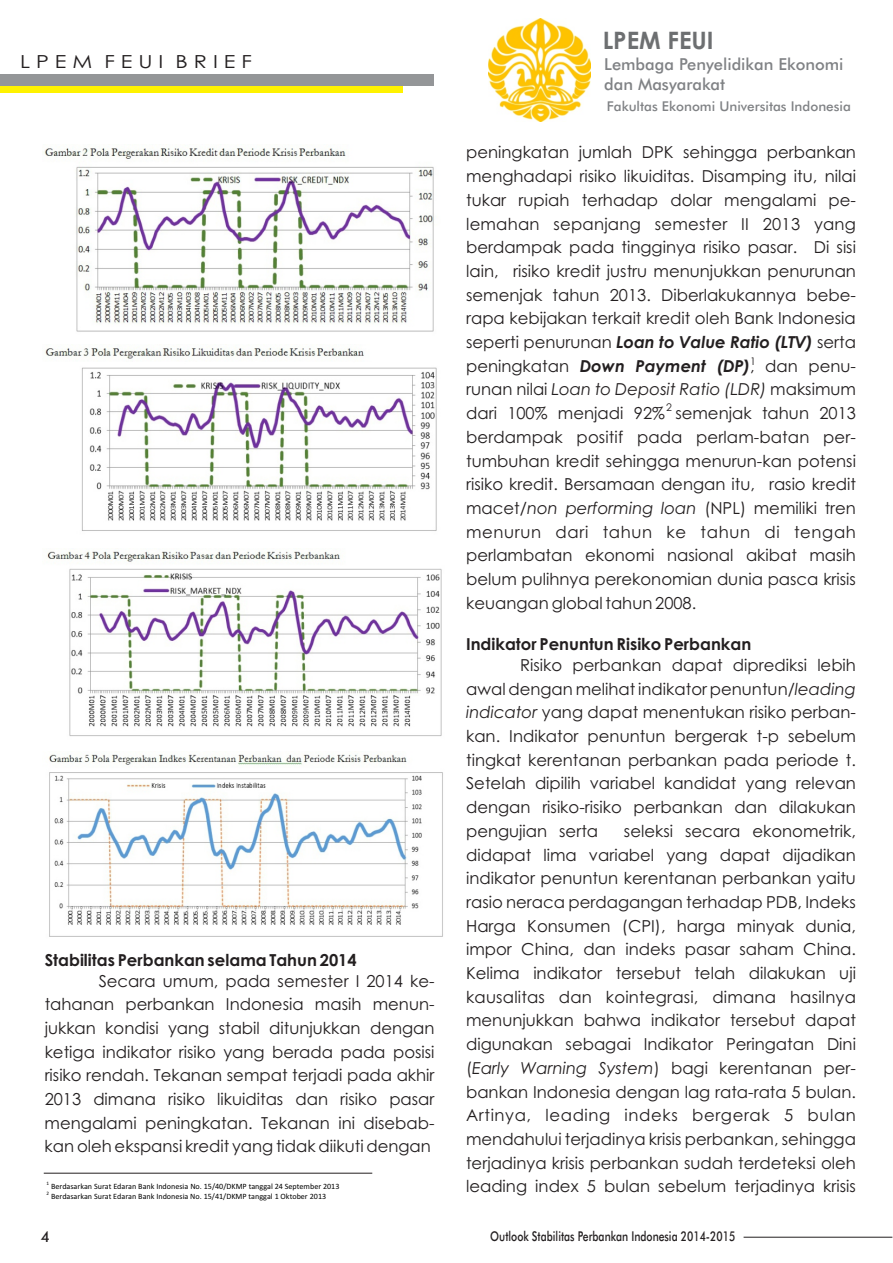
<style>
.page{position:relative;width:893px;height:1263px;background:#fff}
.page>*{position:absolute;margin:0;border:0;box-sizing:border-box;transform-origin:0 0}
.t1{font:700 24px "Century Gothic";color:#6d6f71}
.t2{font:18px "Century Gothic";color:#231f20;scale:1.2 1}
.t3{font:16.5px/23.7px "Century Gothic";color:#231f20;text-align:justify}
.t4{font:700 16.5px "Century Gothic";color:#231f20}
.t5{font:500 16.5px/19.8px "Futura BT";color:#808285}
.t6{font:16.5px "Century Gothic";letter-spacing:.035em;color:#231f20}
.t7{font:500 15px "Futura BT";color:#231f20}
.t8{font:500 13.5px "Futura BT";color:#231f20;scale:.77 1}
.t9{font:500 13.5px "Futura BT";color:#808285}
.t10{font:10.5px "Century Gothic";color:#231f20}
.t11{font:8.1px "Calibri";color:#000}
.t12{font:5.1px "Calibri";color:#000}
.s1{font-weight:700;font-style:italic}
.s2{font-style:italic}
</style>
<div class="page">
<div style="left:0;top:75px;width:434px;height:11px;background:#949698"></div>
<div style="left:1px;top:86px;width:402px;height:7px;background:#fff200"></div>
<img style="left:488px;top:18px;width:103px;height:103px">
<hr style="left:744px;top:1237px;width:148px;height:1px;background:#231f20">
<img style="left:44px;top:144px;width:390px;height:188px">
<img style="left:45px;top:348px;width:392px;height:183px">
<img style="left:47px;top:551px;width:395px;height:185px">
<img style="left:48px;top:754px;width:395px;height:183px">
<hr style="left:44px;top:1173px;width:328px;height:1px;background:#231f20">
<p class="t2" style="left:20px;top:55px;width:195px">L P E M F E U I B R I E F</p>
<p class="t4" style="left:45px;top:953px;width:314px">Stabilitas Perbankan selama Tahun 2014</p>
<p class="t3" style="left:99px;top:970px;width:337px">Secara umum, pada semester I 2014 ke-</p>
<p class="t3" style="left:45px;top:994px;width:391px">tahanan perbankan Indonesia masih menun-</p>
<p class="t3" style="left:45px;top:1018px;width:391px">jukkan kondisi yang stabil ditunjukkan dengan</p>
<p class="t3" style="left:45px;top:1041px;width:391px">ketiga indikator risiko yang berada pada posisi</p>
<p class="t3" style="left:45px;top:1065px;width:391px">risiko rendah. Tekanan sempat terjadi pada akhir</p>
<p class="t3" style="left:45px;top:1089px;width:391px">2013 dimana risiko likuiditas dan risiko pasar mengalami</p>
<p class="t3" style="left:145px;top:1112px;width:291px">peningkatan. Tekanan ini disebab-</p>
<p class="t3" style="left:45px;top:1136px;width:388px">kan oleh ekspansi kredit yang tidak diikuti dengan</p>
<p class="t12" style="left:47px;top:1181px;width:4px">1</p>
<p class="t11" style="left:51px;top:1183px;width:290px">Berdasarkan Surat Edaran Bank Indonesia No. 15/40/DKMP tanggal 24 September 2013</p>
<p class="t12" style="left:47px;top:1191px;width:4px">2</p>
<p class="t11" style="left:51px;top:1193px;width:277px">Berdasarkan Surat Edaran Bank Indonesia No. 15/41/DKMP tanggal 1 Oktober 2013</p>
<p class="t7" style="left:41px;top:1230px;width:11px">4</p>
<h1 class="t1" style="left:603px;top:31px;width:112px">LPEM FEUI</h1>
<p class="t5" style="left:604px;top:56px;width:241px">Lembaga Penyelidikan Ekonomi dan Masyarakat</p>
<p class="t9" style="left:607px;top:100px;width:246px">Fakultas Ekonomi Universitas Indonesia</p>
<p class="t3" style="left:466px;top:142px;width:391px">peningkatan jumlah DPK sehingga perbankan menghadapi risiko likuiditas. Disamping itu, nilai tukar rupiah terhadap dolar mengalami pe&shy;lemahan sepanjang semester II 2013 yang berdampak pada tingginya risiko pasar. Di sisi lain, risiko kredit justru menunjukkan penurunan semenjak tahun 2013. Diberlakukannya bebe&shy;rapa kebijakan terkait kredit oleh Bank Indonesia seperti penurunan <span class="s1">Loan to Value Ratio (LTV)</span> serta peningkatan <span class="s1">Down Payment (DP)</span>, dan penu&shy;runan nilai <span class="s2">Loan to Deposit Ratio (LDR)</span> maksimum dari 100% menjadi 92% semenjak tahun 2013 berdampak positif pada perlam-batan per&shy;tumbuhan kredit sehingga menurun-kan potensi risiko kredit. Bersamaan dengan itu, rasio kredit macet/<span class="s2">non performing loan</span> (NPL) memiliki tren menurun dari tahun ke tahun di tengah perlambatan ekonomi nasional akibat masih belum pulihnya perekonomian dunia pasca krisis keuangan global tahun 2008.</p>
<p class="t4" style="left:466px;top:638px;width:287px">Indikator Penuntun Risiko Perbankan</p>
<p class="t3" style="left:466px;top:655px;width:391px;text-indent:54px">Risiko perbankan dapat diprediksi lebih awal dengan melihat indikator penuntun/<span class="s2">leading indicator</span> yang dapat menentukan risiko perban&shy;kan. Indikator penuntun bergerak t-p sebelum tingkat kerentanan perbankan pada periode t.<br>Setelah dipilih variabel kandidat yang relevan dengan risiko-risiko perbankan dan dilakukan pengujian serta</p>
<p class="t10" style="left:750px;top:357px;width:7px">1</p>
<p class="t10" style="left:666px;top:403px;width:7px">2</p>
<p class="t3" style="left:466px;top:820px;width:391px;text-indent:158px">seleksi secara ekonometrik, didapat lima variabel yang dapat dijadikan indikator penuntun kerentanan perbankan yaitu rasio neraca perdagangan terhadap PDB, Indeks Harga Konsumen (CPI), harga minyak dunia, impor China, dan indeks pasar saham China.</p>
<p class="t3" style="left:466px;top:963px;width:391px">Kelima indikator tersebut telah dilakukan uji</p>
<p class="t3" style="left:466px;top:986px;width:391px">kausalitas dan kointegrasi, dimana hasilnya</p>
<p class="t3" style="left:466px;top:1010px;width:391px">menunjukkan bahwa indikator tersebut dapat</p>
<p class="t3" style="left:466px;top:1034px;width:391px">digunakan sebagai Indikator Peringatan Dini</p>
<p class="t3" style="left:466px;top:1057px;width:391px">(<span class="s2">Early Warning System</span>) bagi kerentanan per-</p>
<p class="t3" style="left:466px;top:1081px;width:391px">bankan Indonesia dengan lag rata-rata 5 bulan.</p>
<p class="t6" style="left:466px;top:1109px;width:391px">Artinya, leading indeks bergerak 5 bulan</p>
<p class="t3" style="left:466px;top:1128px;width:391px">mendahului terjadinya krisis perbankan, sehingga</p>
<p class="t3" style="left:466px;top:1152px;width:391px">terjadinya krisis perbankan sudah terdeteksi oleh leading index 5 bulan sebelum terjadinya krisis</p>
<p class="t8" style="left:490px;top:1231px;width:320px">Outlook Stabilitas Perbankan Indonesia 2014-2015</p>
</div>
